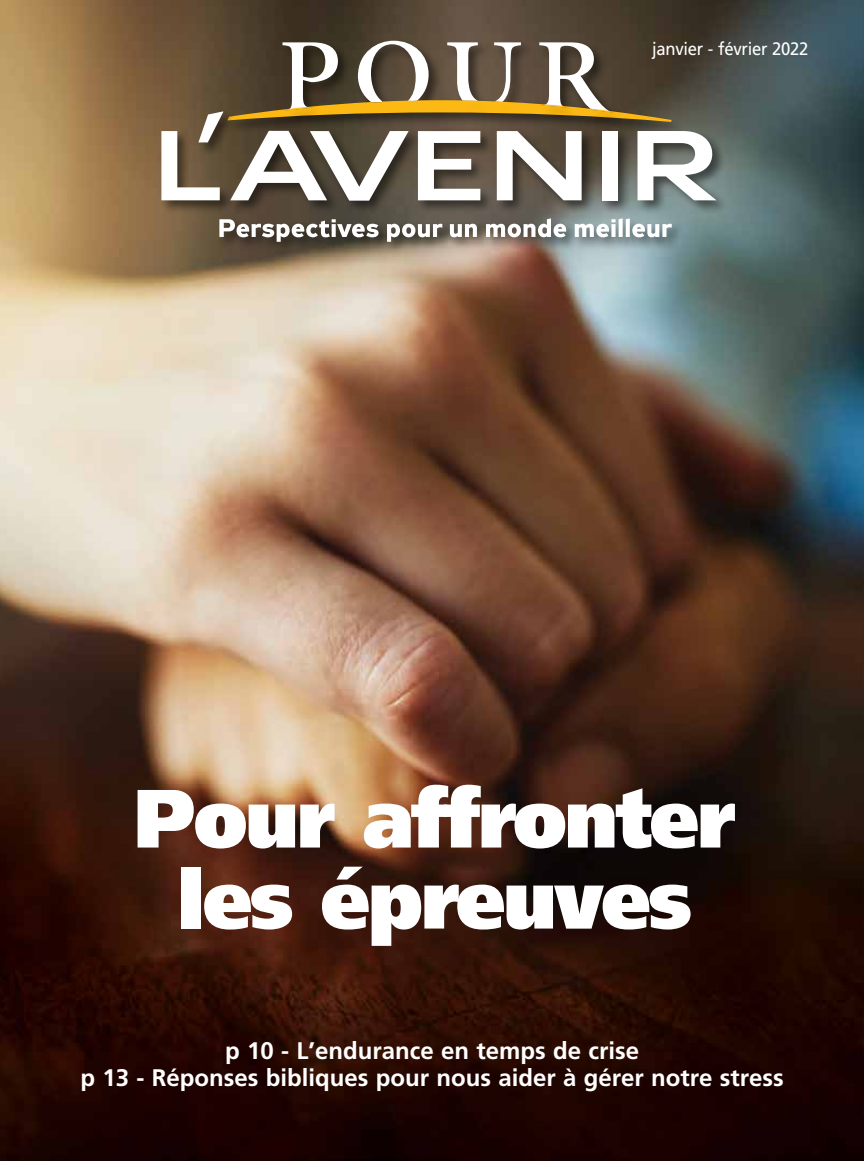
<style>
.page{position:relative;width:864px;height:1161px;background:#fff}
.page>*{position:absolute;margin:0;border:0;box-sizing:border-box;transform-origin:0 0}
.t1{font:900 82.5px/81px "Frutiger";letter-spacing:-.03em;color:#fff;text-align:center;scale:.95 1}
.t2{font:700 24px/27px "Frutiger";color:#fff;text-align:center}
.t3{font:18px "Frutiger";letter-spacing:-.015em;color:#fff;scale:.93 1}
</style>
<div class="page">
<img style="left:0;top:0;width:864px;height:1161px">
<div style="left:217px;top:217px;width:32px;height:34px;background:#5c4c38"></div>
<div style="left:235px;top:222px;width:28px;height:29px;background:#574637"></div>
<div style="left:249px;top:222px;width:26px;height:29px;background:#534335"></div>
<div style="left:261px;top:222px;width:27px;height:29px;background:#4f4233"></div>
<div style="left:274px;top:222px;width:30px;height:34px;background:#000;opacity:.5"></div>
<div style="left:290px;top:222px;width:28px;height:29px;background:#4a4033"></div>
<div style="left:305px;top:222px;width:26px;height:29px;background:#000;opacity:.5"></div>
<div style="left:318px;top:219px;width:25px;height:32px;background:#000;opacity:.5"></div>
<div style="left:329px;top:218px;width:21px;height:33px;background:#000;opacity:.5"></div>
<div style="left:336px;top:222px;width:29px;height:29px;background:#000;opacity:.5"></div>
<div style="left:350px;top:222px;width:28px;height:29px;background:#000;opacity:.5"></div>
<div style="left:365px;top:222px;width:27px;height:29px;background:#000;opacity:.5"></div>
<svg style="left:219px;top:219px;width:160px;height:23px"></svg>
<div style="left:385px;top:222px;width:29px;height:34px;background:#000;opacity:.5"></div>
<div style="left:400px;top:222px;width:29px;height:29px;background:#000;opacity:.5"></div>
<div style="left:416px;top:222px;width:28px;height:29px;background:#000;opacity:.5"></div>
<div style="left:431px;top:222px;width:25px;height:29px;background:#000;opacity:.5"></div>
<svg style="left:387px;top:224px;width:55px;height:18px"></svg>
<div style="left:448px;top:222px;width:28px;height:29px;background:#000;opacity:.5"></div>
<div style="left:463px;top:222px;width:28px;height:29px;background:#000;opacity:.5"></div>
<svg style="left:450px;top:224px;width:27px;height:13px"></svg>
<div style="left:484px;top:222px;width:35px;height:29px;background:#000;opacity:.5"></div>
<div style="left:506px;top:222px;width:29px;height:29px;background:#000;opacity:.5"></div>
<div style="left:521px;top:222px;width:28px;height:29px;background:#000;opacity:.5"></div>
<div style="left:536px;top:217px;width:29px;height:34px;background:#000;opacity:.5"></div>
<div style="left:552px;top:222px;width:28px;height:29px;background:#000;opacity:.5"></div>
<svg style="left:486px;top:218px;width:81px;height:19px"></svg>
<div style="left:573px;top:222px;width:35px;height:29px;background:#000;opacity:.5"></div>
<div style="left:595px;top:222px;width:28px;height:29px;background:#000;opacity:.5"></div>
<div style="left:609px;top:218px;width:21px;height:33px;background:#000;opacity:.5"></div>
<div style="left:616px;top:217px;width:21px;height:34px;background:#000;opacity:.5"></div>
<div style="left:623px;top:217px;width:21px;height:34px;background:#000;opacity:.5"></div>
<div style="left:631px;top:222px;width:28px;height:29px;background:#000;opacity:.5"></div>
<div style="left:645px;top:222px;width:28px;height:29px;background:#000;opacity:.5"></div>
<div style="left:660px;top:222px;width:26px;height:29px;background:#000;opacity:.5"></div>
<svg style="left:575px;top:218px;width:97px;height:19px"></svg>
<div style="left:356px;top:38px;width:87px;height:78px;background:#000;opacity:.5"></div>
<div style="left:635px;top:129px;width:94px;height:86px;background:#000;opacity:.5"></div>
<div style="left:495px;top:129px;width:101px;height:86px;background:#000;opacity:.5"></div>
<div style="left:416px;top:129px;width:79px;height:86px;background:#000;opacity:.5"></div>
<div style="left:229px;top:129px;width:111px;height:85px;background:#000;opacity:.5"></div>
<div style="left:309px;top:129px;width:113px;height:86px;background:#000;opacity:.5"></div>
<div style="left:159px;top:129px;width:75px;height:86px;background:#000;opacity:.5"></div>
<div style="left:599px;top:129px;width:33px;height:86px;background:#000;opacity:.5"></div>
<svg style="left:161px;top:41px;width:556px;height:160px"></svg>
<p class="t3" style="left:652px;top:39px;width:170px">janvier - février 2022</p>
<h1 class="t1" style="left:134px;top:778px;width:635px">Pour affronter les épreuves</h1>
<p class="t2" style="left:80px;top:1037px;width:705px">p 10 - L’endurance en temps de crise<br>p 13 - Réponses bibliques pour nous aider à gérer notre stress</p>
</div>
